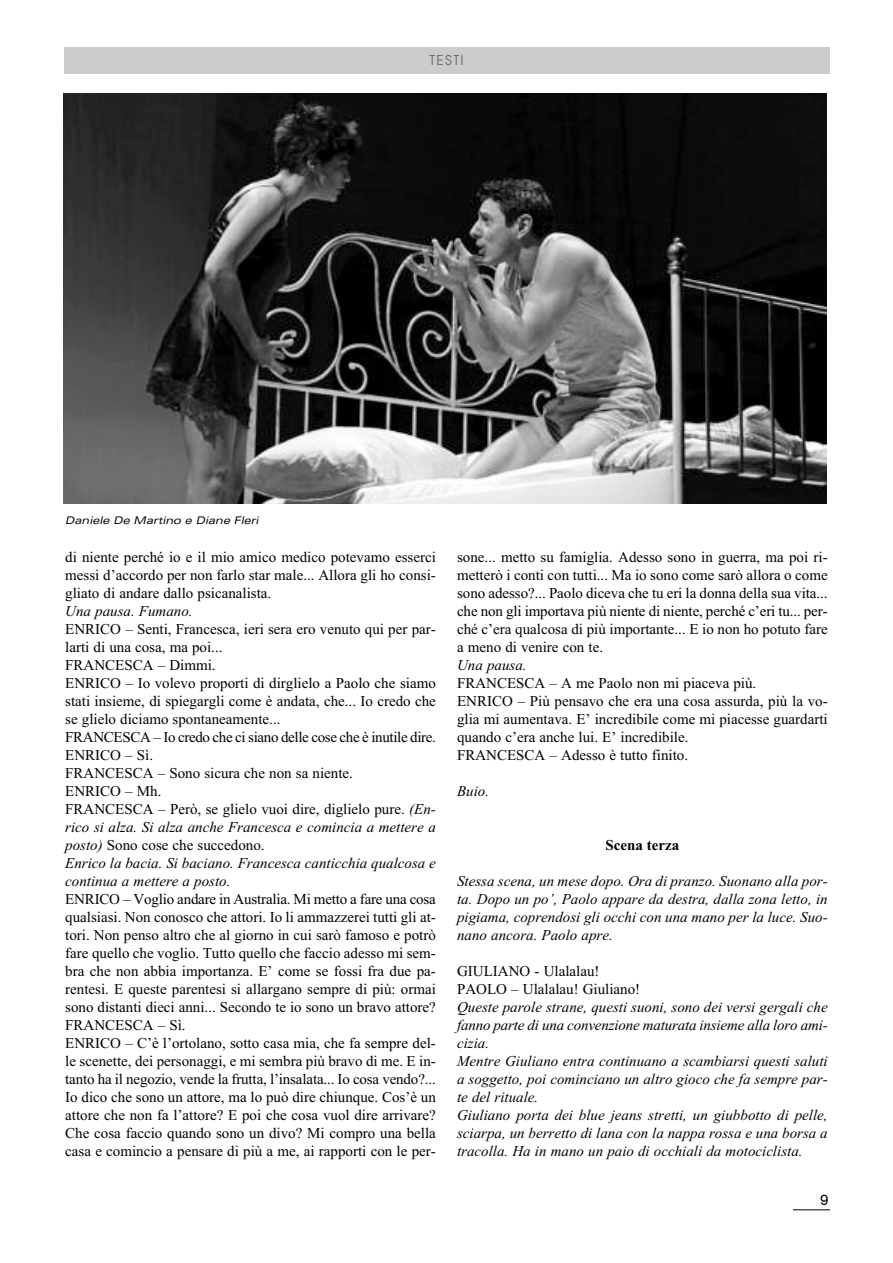
<style>
.page{position:relative;width:893px;height:1263px;background:#fff}
.page>*{position:absolute;margin:0;border:0;box-sizing:border-box;transform-origin:0 0}
.t1{font:15px/18px "Times New Roman";color:#000}
.t2{font:italic 15px/18px "Times New Roman";color:#000;text-align:justify}
.t3{font:700 15px "Times New Roman";color:#000}
.t4{font:15px "Akzidenz Grotesk";color:#000}
.t5{font:13.5px "Avant Garde";letter-spacing:.105em;color:#666}
.t6{font:italic expanded 10.5px "Univers";color:#000}
.s1{font-style:italic}
</style>
<div class="page">
<hr style="left:793px;top:1209px;width:37px;height:1px;background:#000">
<div style="left:64px;top:47px;width:765px;height:27px;background:#ccc"></div>
<img style="left:64px;top:94px;width:763px;height:410px">
<p class="t5" style="left:429px;top:52px;width:36px">TESTI</p>
<p class="t6" style="left:65px;top:514px;width:195px">Daniele De Martino e Diane Fleri</p>
<p class="t1" style="left:65px;top:548px;width:372px;text-align:justify">di niente perché io e il mio amico medico potevamo esserci messi d’accordo per non farlo star male... Allora gli ho consi&shy;gliato di andare dallo psicanalista.</p>
<p class="t2" style="left:65px;top:602px;width:129px">Una pausa. Fumano.</p>
<p class="t1" style="left:65px;top:620px;width:372px">ENRICO – Senti, Francesca, ieri sera ero venuto qui per par&shy;larti di una cosa, ma poi...<br>FRANCESCA – Dimmi.<br>ENRICO – Io volevo proporti di dirglielo a Paolo che siamo stati insieme, di spiegargli come è andata, che... Io credo che se glielo diciamo spontaneamente...<br>FRANCESCA – Io credo che ci siano delle cose che è inutile dire.<br>ENRICO – Sì.<br>FRANCESCA – Sono sicura che non sa niente.<br>ENRICO – Mh.<br>FRANCESCA – Però, se glielo vuoi dire, diglielo pure. <span class="s1">(En&shy;rico si alza. Si alza anche Francesca e comincia a mettere a posto)</span> Sono cose che succedono.<br><span class="s1">Enrico la bacia. Si baciano. Francesca canticchia qualcosa e continua a mettere a posto.</span></p>
<p class="t1" style="left:65px;top:890px;width:372px">ENRICO – Voglio andare in Australia. Mi metto a fare una cosa qualsiasi. Non conosco che attori. Io li ammazzerei tutti gli at&shy;tori. Non penso altro che al giorno in cui sarò famoso e potrò fare quello che voglio. Tutto quello che faccio adesso mi sem&shy;bra che non abbia importanza. E’ come se fossi fra due pa&shy;rentesi. E queste parentesi si allargano sempre di più: ormai sono distanti dieci anni... Secondo te io sono un bravo attore?<br>FRANCESCA – Sì.<br>ENRICO – C’è l’ortolano, sotto casa mia, che fa sempre del&shy;le scenette, dei personaggi, e mi sembra più bravo di me. E in&shy;tanto ha il negozio, vende la frutta, l’insalata... Io cosa vendo?...<br>Io dico che sono un attore, ma lo può dire chiunque. Cos’è un attore che non fa l’attore? E poi che cosa vuol dire arrivare?<br>Che cosa faccio quando sono un divo? Mi compro una bella casa e comincio a pensare di più a me, ai rapporti con le per-</p>
<p class="t1" style="left:457px;top:548px;width:372px;text-align:justify">sone... metto su famiglia. Adesso sono in guerra, ma poi ri&shy;metterò i conti con tutti... Ma io sono come sarò allora o come sono adesso?... Paolo diceva che tu eri la donna della sua vita... che non gli importava più niente di niente, perché c’eri tu... per&shy;ché c’era qualcosa di più importante... E io non ho potuto fare a meno di venire con te.</p>
<p class="t2" style="left:457px;top:656px;width:71px">Una pausa.</p>
<p class="t1" style="left:457px;top:674px;width:372px">FRANCESCA – A me Paolo non mi piaceva più.<br>ENRICO – Più pensavo che era una cosa assurda, più la vo&shy;glia mi aumentava. E’ incredibile come mi piacesse guardarti quando c’era anche lui. E’ incredibile.<br>FRANCESCA – Adesso è tutto finito.</p>
<p class="t2" style="left:457px;top:782px;width:34px">Buio.</p>
<p class="t3" style="left:605px;top:835px;width:76px">Scena terza</p>
<p class="t2" style="left:457px;top:872px;width:372px">Stessa scena, un mese dopo. Ora di pranzo. Suonano alla por&shy;ta. Dopo un po’, Paolo appare da destra, dalla zona letto, in pigiama, coprendosi gli occhi con una mano per la luce. Suo&shy;nano ancora. Paolo apre.</p>
<p class="t1" style="left:457px;top:962px;width:185px">GIULIANO - Ulalalau!<br>PAOLO – Ulalalau! Giuliano!</p>
<p class="t2" style="left:457px;top:998px;width:372px;text-align:left">Queste parole strane, questi suoni, sono dei versi gergali che fanno parte di una convenzione maturata insieme alla loro ami&shy;cizia.<br>Mentre Giuliano entra continuano a scambiarsi questi saluti a soggetto, poi cominciano un altro gioco che fa sempre par&shy;te del rituale.<br>Giuliano porta dei blue jeans stretti, un giubbotto di pelle, sciarpa, un berretto di lana con la nappa rossa e una borsa a tracolla. Ha in mano un paio di occhiali da motociclista.</p>
<p class="t4" style="left:820px;top:1191px;width:10px">9</p>
</div>
